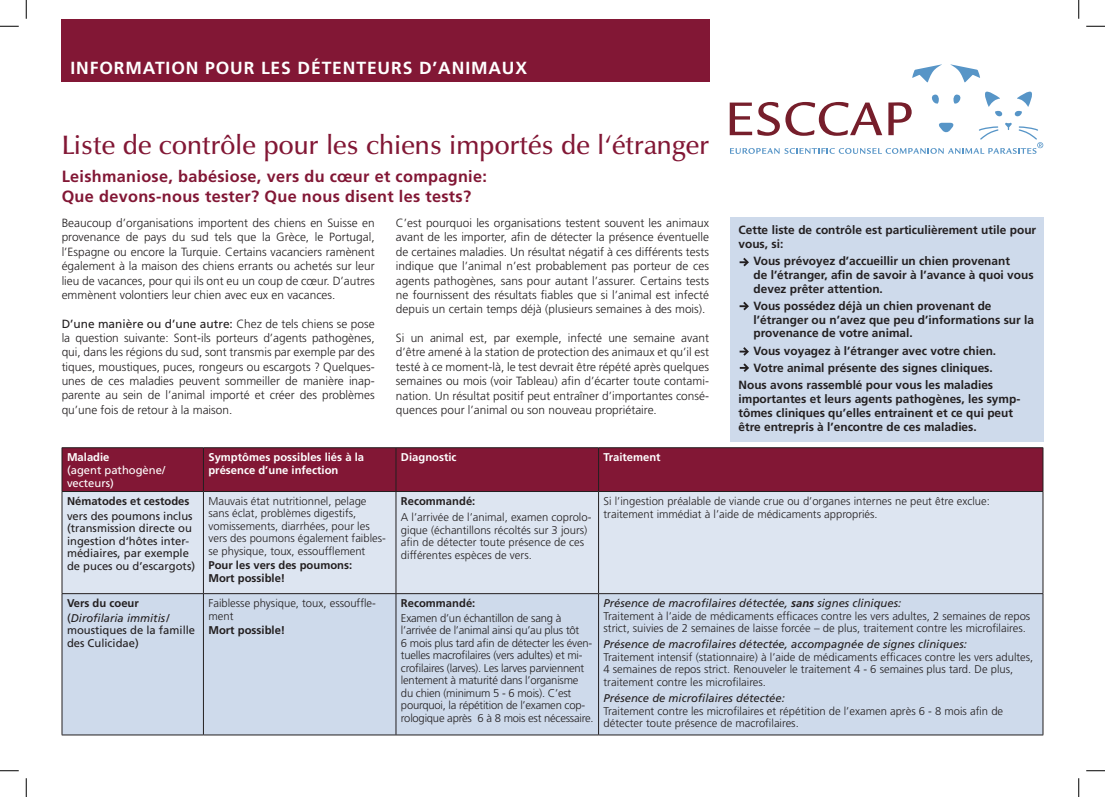
<style>
.page{position:relative;width:1105px;height:797px;background:#fff}
.page>*{position:absolute;margin:0;border:0;box-sizing:border-box;transform-origin:0 0}
.t1{font:600 26.88px "Zapf Humanist 601 BT";letter-spacing:.01em;color:#821735}
.t2{font:700 17.5px "Frutiger";letter-spacing:.05em;color:#fff}
.t3{font:700 16.25px/20px "Frutiger";letter-spacing:.02em;color:#821735}
.t4{font:300 11.88px/14.4px "Frutiger";color:#231f20;text-align:justify}
.t5{font:700 11.88px/13.8px "Frutiger";color:#231f20}
.t6{font:300 11.25px/12.5px "Frutiger LT";color:#231f20}
.t7{font:300 11.25px/12.5px "Frutiger LT";letter-spacing:-.02em;color:#231f20}
.t8{font:italic 11.25px/14.2px "Frutiger";color:#231f20}
.t9{font:11.25px/12.5px "Frutiger";color:#231f20}
.t10{font:300 11.25px/12.5px "Frutiger";color:#231f20}
.t11{font:700 11.25px/12.5px "Frutiger";color:#231f20}
.t12{font:700 11.25px/12.5px "Frutiger";color:#fff}
.t13{font:11.25px/12.5px "Frutiger";color:#fff}
.s1{font-weight:400}
.s2{font-weight:700;font-style:normal}
.s3{font-style:normal}
.s4{font-weight:700}
</style>
<div class="page">
<div style="left:730px;top:218px;width:313px;height:224px;background:#cedaeb"></div>
<div style="left:63px;top:448px;width:980px;height:43px;background:#821735"></div>
<div style="left:63px;top:492px;width:980px;height:101px;background:#dde5f1"></div>
<div style="left:63px;top:594px;width:980px;height:140px;background:#cedaeb"></div>
<hr style="left:62px;top:447px;width:141px;height:1px;background:#231f20">
<hr style="left:62px;top:448px;width:1px;height:43px;background:#231f20">
<hr style="left:203px;top:447px;width:193px;height:1px;background:#231f20">
<hr style="left:203px;top:448px;width:1px;height:43px;background:#231f20">
<hr style="left:396px;top:447px;width:202px;height:1px;background:#231f20">
<hr style="left:396px;top:448px;width:1px;height:43px;background:#231f20">
<hr style="left:598px;top:447px;width:445px;height:1px;background:#231f20">
<hr style="left:598px;top:448px;width:1px;height:43px;background:#231f20">
<hr style="left:1043px;top:448px;width:1px;height:43px;background:#231f20">
<hr style="left:62px;top:491px;width:141px;height:1px;background:#231f20">
<hr style="left:62px;top:492px;width:1px;height:101px;background:#231f20">
<hr style="left:203px;top:491px;width:193px;height:1px;background:#231f20">
<hr style="left:203px;top:492px;width:1px;height:101px;background:#231f20">
<hr style="left:396px;top:491px;width:202px;height:1px;background:#231f20">
<hr style="left:396px;top:492px;width:1px;height:101px;background:#231f20">
<hr style="left:598px;top:491px;width:445px;height:1px;background:#231f20">
<hr style="left:598px;top:492px;width:1px;height:101px;background:#231f20">
<hr style="left:1043px;top:492px;width:1px;height:101px;background:#231f20">
<hr style="left:62px;top:593px;width:141px;height:1px;background:#231f20">
<hr style="left:62px;top:594px;width:1px;height:140px;background:#231f20">
<hr style="left:203px;top:593px;width:193px;height:1px;background:#231f20">
<hr style="left:203px;top:594px;width:1px;height:140px;background:#231f20">
<hr style="left:396px;top:593px;width:202px;height:1px;background:#231f20">
<hr style="left:396px;top:594px;width:1px;height:140px;background:#231f20">
<hr style="left:598px;top:593px;width:445px;height:1px;background:#231f20">
<hr style="left:598px;top:594px;width:1px;height:140px;background:#231f20">
<hr style="left:1043px;top:594px;width:1px;height:140px;background:#231f20">
<hr style="left:62px;top:734px;width:141px;height:1px;background:#231f20">
<hr style="left:203px;top:734px;width:193px;height:1px;background:#231f20">
<hr style="left:396px;top:734px;width:202px;height:1px;background:#231f20">
<hr style="left:598px;top:734px;width:445px;height:1px;background:#231f20">
<svg style="left:950px;top:64px;width:30px;height:18px"></svg>
<svg style="left:912px;top:64px;width:30px;height:18px"></svg>
<svg style="left:730px;top:91px;width:313px;height:63px"></svg>
<svg style="left:739px;top:257px;width:10px;height:10px"></svg>
<svg style="left:739px;top:301px;width:10px;height:10px"></svg>
<div style="left:62px;top:19px;width:648px;height:63px;background:#821735"></div>
<svg style="left:739px;top:347px;width:10px;height:25px"></svg>
<svg style="left:0;top:25px;width:19px;height:2px"></svg>
<svg style="left:1086px;top:25px;width:19px;height:2px"></svg>
<svg style="left:0;top:770px;width:19px;height:1px"></svg>
<svg style="left:1086px;top:770px;width:19px;height:1px"></svg>
<svg style="left:25px;top:0;width:2px;height:19px"></svg>
<svg style="left:25px;top:778px;width:2px;height:19px"></svg>
<svg style="left:1078px;top:0;width:1px;height:19px"></svg>
<svg style="left:1078px;top:778px;width:1px;height:19px"></svg>
<h2 class="t2" style="left:71px;top:57px;width:458px">INFORMATION POUR LES DÉTENTEURS D’ANIMAUX</h2>
<h1 class="t1" style="left:62px;top:128px;width:649px">Liste de contrôle pour les chiens importés de l‘étranger</h1>
<h3 class="t3" style="left:62px;top:166px;width:427px">Leishmaniose, babésiose, vers du cœur et compagnie:<br>Que devons-nous tester? Que nous disent les tests?</h3>
<p class="t4" style="left:62px;top:216px;width:315px">Beaucoup d’organisations importent des chiens en Suisse en provenance de pays du sud tels que la Grèce, le Portugal, l’Espagne ou encore la Turquie. Certains vacanciers ramènent également à la maison des chiens errants ou achetés sur leur lieu de vacances, pour qui ils ont eu un coup de cœur. D’autres emmènent volontiers leur chien avec eux en vacances.</p>
<p class="t4" style="left:62px;top:316px;width:315px"><span class="s1">D’une manière ou d’une autre:</span> Chez de tels chiens se pose la question suivante: Sont-ils porteurs d’agents pathogènes, qui, dans les régions du sud, sont transmis par exemple par des tiques, moustiques, puces, rongeurs ou escargots ? Quelques&shy;unes de ces maladies peuvent sommeiller de manière inap&shy;parente au sein de l’animal importé et créer des problèmes qu’une fois de retour à la maison.</p>
<p class="t4" style="left:396px;top:216px;width:315px">C’est pourquoi les organisations testent souvent les animaux avant de les importer, afin de détecter la présence éventuelle de certaines maladies. Un résultat négatif à ces différents tests indique que l’animal n’est probablement pas porteur de ces agents pathogènes, sans pour autant l’assurer. Certains tests ne fournissent des résultats fiables que si l’animal est infecté depuis un certain temps déjà (plusieurs semaines à des mois).</p>
<p class="t4" style="left:396px;top:330px;width:315px">Si un animal est, par exemple, infecté une semaine avant d’être amené à la station de protection des animaux et qu’il est testé à ce moment-là, le test devrait être répété après quelques semaines ou mois (voir Tableau) afin d’écarter toute contami&shy;nation. Un résultat positif peut entraîner d’importantes consé&shy;quences pour l’animal ou son nouveau propriétaire.</p>
<p class="t12" style="left:67px;top:451px;width:44px">Maladie</p>
<p class="t13" style="left:67px;top:463px;width:100px">(agent pathogène/ vecteurs)</p>
<p class="t12" style="left:208px;top:451px;width:157px">Symptômes possibles liés à la présence d’une infection</p>
<p class="t12" style="left:401px;top:451px;width:57px">Diagnostic</p>
<p class="t12" style="left:603px;top:451px;width:59px">Traitement</p>
<p class="t5" style="left:738px;top:223px;width:299px">Cette liste de contrôle est particulièrement utile pour vous, si:</p>
<p class="t5" style="left:753px;top:254px;width:282px">Vous prévoyez d’accueillir un chien provenant<br>de l’étranger, afin de savoir à l’avance à quoi vous devez prêter attention.</p>
<p class="t5" style="left:753px;top:299px;width:282px">Vous possédez déjà un chien provenant de l’étranger ou n’avez que peu d’informations sur la provenance de votre animal.</p>
<p class="t5" style="left:738px;top:342px;width:259px;line-height:17.2px;text-align:right">Vous voyagez à l’étranger avec votre chien.<br>Votre animal présente des signes cliniques.<br>Nous avons rassemblé pour vous les maladies</p>
<p class="t5" style="left:738px;top:392px;width:283px">importantes et leurs agents pathogènes, les symp&shy;tômes cliniques qu’elles entrainent et ce qui peut être entrepris à l’encontre de ces maladies.</p>
<p class="t11" style="left:67px;top:495px;width:124px">Nématodes et cestodes</p>
<p class="t9" style="left:67px;top:509px;width:130px">vers des poumons inclus (transmission directe ou ingestion d‘hôtes inter&shy;médiaires, par exemple de puces ou d’escargots)</p>
<p class="t8" style="left:67px;top:596px;width:104px"><span class="s2">Vers du coeur </span><span class="s3">(</span>Dirofilaria immitis<span class="s3">/</span></p>
<p class="t9" style="left:67px;top:624px;width:130px">moustiques de la famille des Culicidae)</p>
<p class="t6" style="left:208px;top:495px;width:179px">Mauvais état nutritionnel, pelage sans éclat, problèmes digestifs, vomissements, diarrhées, pour les vers des poumons également faibles&shy;se physique, toux, essoufflement</p>
<p class="t11" style="left:208px;top:559px;width:145px">Pour les vers des poumons:<br>Mort possible!</p>
<p class="t6" style="left:208px;top:597px;width:169px">Faiblesse physique, toux, essouffle&shy;ment</p>
<p class="t11" style="left:208px;top:623px;width:78px">Mort possible!</p>
<p class="t11" style="left:401px;top:495px;width:76px">Recommandé:</p>
<p class="t6" style="left:401px;top:511px;width:192px">A l’arrivée de l’animal, examen coprolo&shy;gique (échantillons récoltés sur 3 jours) afin de détecter toute présence de ces différentes espèces de vers.</p>
<p class="t10" style="left:603px;top:495px;width:388px">Si l’ingestion préalable de viande crue ou d’organes internes ne peut être exclue: traitement immédiat à l’aide de médicaments appropriés.</p>
<p class="t11" style="left:401px;top:597px;width:76px">Recommandé:</p>
<p class="t7" style="left:401px;top:611px;width:194px">Examen d’un échantillon de sang à l’arrivée de l’animal ainsi qu’au plus tôt<br>6 mois plus tard afin de détecter les éven&shy;tuelles macrofilaires (vers adultes) et mi&shy;crofilaires (larves). Les larves parviennent lentement à maturité dans l’organisme du chien (minimum 5 - 6 mois). C’est pourquoi, la répétition de l’examen cop&shy;rologique après 6 à 8 mois est nécessaire.</p>
<p class="t8" style="left:603px;top:596px;width:299px">Présence de macrofilaires détectée, <span class="s4">sans</span> signes cliniques:</p>
<p class="t6" style="left:603px;top:610px;width:428px">Traitement à l’aide de médicaments efficaces contre les vers adultes, 2 semaines de repos strict, suivies de 2 semaines de laisse forcée – de plus, traitement contre les microfilaires.</p>
<p class="t8" style="left:603px;top:637px;width:365px">Présence de macrofilaires détectée, accompagnée de signes cliniques:</p>
<p class="t6" style="left:603px;top:651px;width:431px">Traitement intensif (stationnaire) à l’aide de médicaments efficaces contre les vers adultes,<br>4 semaines de repos strict. Renouveler le traitement 4 - 6 semaines plus tard. De plus, traitement contre les microfilaires.</p>
<p class="t8" style="left:603px;top:691px;width:183px">Présence de microfilaires détectée:</p>
<p class="t6" style="left:603px;top:704px;width:401px">Traitement contre les microfilaires et répétition de l’examen après 6 - 8 mois afin de détecter toute présence de macrofilaires.</p>
</div>
